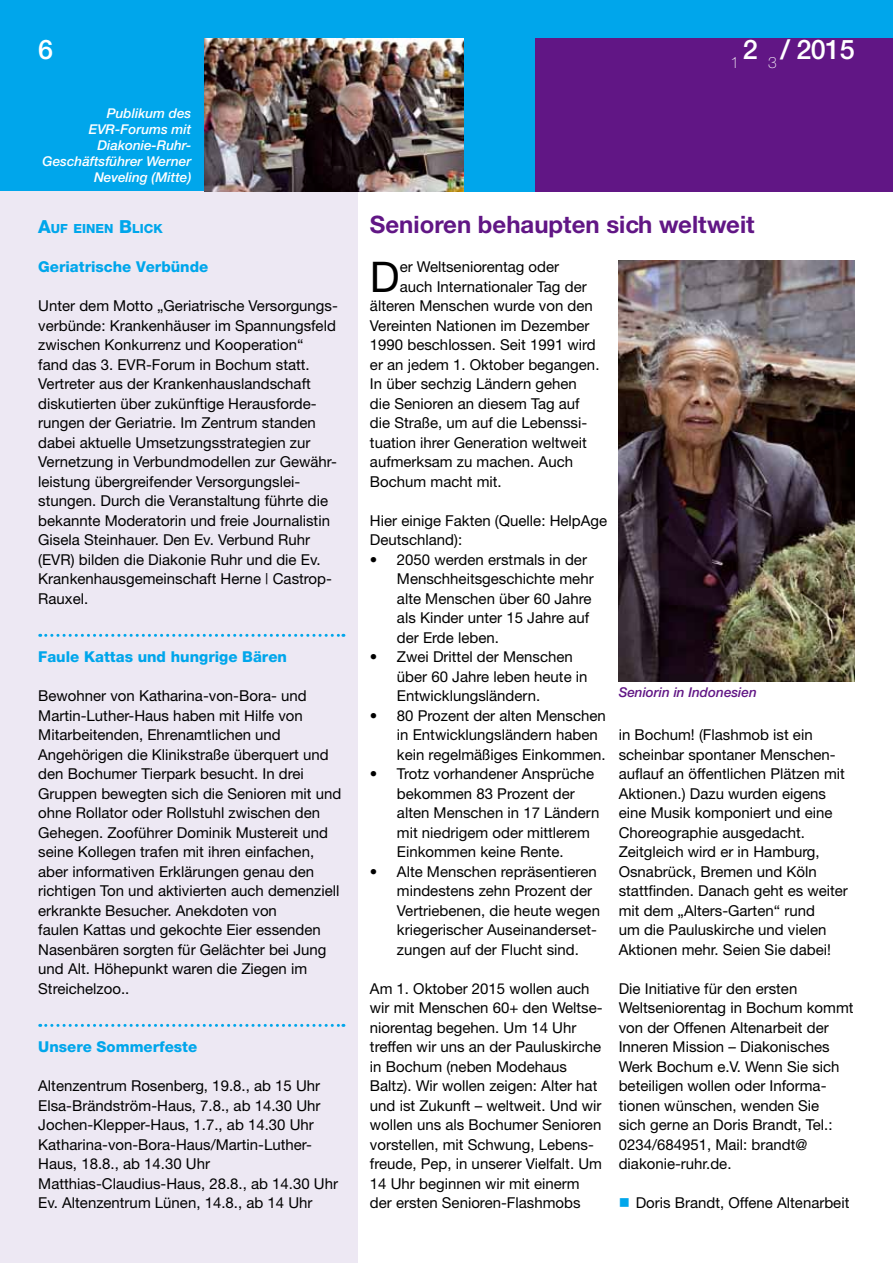
<style>
.page{position:relative;width:893px;height:1263px;background:#fff}
.page>*{position:absolute;margin:0;border:0;box-sizing:border-box;transform-origin:0 0}
.t1{font:42.3px "Helvetica Neue";color:#000}
.t2{font:500 27px "Helvetica Neue";color:#fff}
.t3{font:700 24px "Helvetica Neue CE";color:#611685}
.t4{font:15px/19.5px "Helvetica Neue";color:#000}
.t5{font:800 15px "Helvetica Neue";color:#00a6eb}
.t6{font:italic 500 13.5px/16.2px "Helvetica Neue";color:#fff;text-align:right}
.t7{font:italic 500 13.5px "Helvetica Neue";color:#611685}
.t8{font:800 12.6px "Helvetica Neue";color:#00a6eb}
.s1{font-size:18px}
</style>
<div class="page">
<div style="left:0;top:0;width:893px;height:191px;background:#00a6eb"></div>
<div style="left:0;top:191px;width:357px;height:1072px;background:#ede8f3"></div>
<div style="left:536px;top:38px;width:357px;height:153px;background:#611685"></div>
<img style="left:204px;top:38px;width:259px;height:153px">
<img style="left:619px;top:261px;width:236px;height:421px">
<svg style="left:40px;top:634px;width:304px;height:3px"></svg>
<svg style="left:40px;top:1024px;width:304px;height:3px"></svg>
<h2 class="t2" style="left:38px;top:34px;width:17px">6</h2>
<h2 class="t2" style="left:730px;top:34px;width:126px"><sub>1</sub> 2 <sub>3</sub> / 2015</h2>
<p class="t6" style="left:43px;top:105px;width:150px">Publikum des<br>EVR-Forums mit<br>Diakonie-Ruhr-<br>Geschäftsführer Werner<br>Neveling (Mitte)</p>
<p class="t8" style="left:38px;top:221px;width:126px"><span class="s1">A</span>UF EINEN <span class="s1">B</span>LICK</p>
<p class="t5" style="left:38px;top:258px;width:172px">Geriatrische Verbünde</p>
<p class="t4" style="left:38px;top:296px;width:301px">Unter dem Motto „Geriatrische Versorgungs&shy;verbünde: Krankenhäuser im Spannungsfeld zwischen Konkurrenz und Kooperation“<br>fand das 3. EVR-Forum in Bochum statt.<br>Vertreter aus der Krankenhauslandschaft diskutierten über zukünftige Herausforde&shy;rungen der Geriatrie. Im Zentrum standen dabei aktuelle Umsetzungsstrategien zur Vernetzung in Verbundmodellen zur Gewähr&shy;leistung übergreifender Versorgungslei&shy;stungen. Durch die Veranstaltung führte die bekannte Moderatorin und freie Journalistin Gisela Steinhauer. Den Ev. Verbund Ruhr (EVR) bilden die Diakonie Ruhr und die Ev.<br>Krankenhausgemeinschaft Herne | Castrop-Rauxel.</p>
<p class="t5" style="left:38px;top:648px;width:250px">Faule Kattas und hungrige Bären</p>
<p class="t4" style="left:38px;top:686px;width:305px">Bewohner von Katharina-von-Bora- und Martin-Luther-Haus haben mit Hilfe von Mitarbeitenden, Ehrenamtlichen und Angehörigen die Klinikstraße überquert und den Bochumer Tierpark besucht. In drei Gruppen bewegten sich die Senioren mit und ohne Rollator oder Rollstuhl zwischen den Gehegen. Zooführer Dominik Mustereit und seine Kollegen trafen mit ihren einfachen, aber informativen Erklärungen genau den richtigen Ton und aktivierten auch demenziell erkrankte Besucher. Anekdoten von<br>faulen Kattas und gekochte Eier essenden Nasenbären sorgten für Gelächter bei Jung und Alt. Höhepunkt waren die Ziegen im Streichelzoo..</p>
<p class="t5" style="left:38px;top:1038px;width:160px">Unsere Sommerfeste</p>
<p class="t4" style="left:38px;top:1076px;width:301px">Altenzentrum Rosenberg, 19.8., ab 15 Uhr Elsa-Brändström-Haus, 7.8., ab 14.30 Uhr Jochen-Klepper-Haus, 1.7., ab 14.30 Uhr Katharina-von-Bora-Haus/Martin-Luther-Haus, 18.8., ab 14.30 Uhr Matthias-Claudius-Haus, 28.8., ab 14.30 Uhr Ev. Altenzentrum Lünen, 14.8., ab 14 Uhr</p>
<h3 class="t3" style="left:370px;top:210px;width:386px">Senioren behaupten sich weltweit</h3>
<h1 class="t1" style="left:370px;top:251px;width:31px">D</h1>
<p class="t4" style="left:400px;top:257px;width:161px">er Weltseniorentag oder</p>
<p class="t4" style="left:400px;top:276px;width:188px">auch Internationaler Tag der</p>
<p class="t4" style="left:370px;top:296px;width:224px">älteren Menschen wurde von den</p>
<p class="t4" style="left:370px;top:315px;width:221px">Vereinten Nationen im Dezember</p>
<p class="t4" style="left:370px;top:335px;width:227px">1990 beschlossen. Seit 1991 wird</p>
<p class="t4" style="left:370px;top:354px;width:231px">er an jedem 1. Oktober begangen.</p>
<p class="t4" style="left:370px;top:374px;width:208px">In über sechzig Ländern gehen</p>
<p class="t4" style="left:370px;top:393px;width:211px">die Senioren an diesem Tag auf</p>
<p class="t4" style="left:370px;top:413px;width:219px">die Straße, um auf die Lebenssi-</p>
<p class="t4" style="left:370px;top:432px;width:218px">tuation ihrer Generation weltweit</p>
<p class="t4" style="left:370px;top:452px;width:205px">aufmerksam zu machen. Auch</p>
<p class="t4" style="left:370px;top:471px;width:133px">Bochum macht mit.</p>
<p class="t4" style="left:370px;top:510px;width:239px">Hier einige Fakten (Quelle: HelpAge<br>Deutschland):</p>
<p class="t4" style="left:397px;top:549px;width:198px;text-indent:-27px">• 2050 werden erstmals in der<br>Menschheitsgeschichte mehr alte Menschen über 60 Jahre als Kinder unter 15 Jahre auf der Erde leben.</p>
<p class="t4" style="left:397px;top:647px;width:192px;text-indent:-27px">• Zwei Drittel der Menschen über 60 Jahre leben heute in<br>Entwicklungsländern.</p>
<p class="t4" style="left:397px;top:705px;width:210px;text-indent:-27px">• 80 Prozent der alten Menschen in Entwicklungsländern haben kein regelmäßiges Einkommen.</p>
<p class="t4" style="left:397px;top:764px;width:204px;text-indent:-27px">• Trotz vorhandener Ansprüche bekommen 83 Prozent der alten Menschen in 17 Ländern mit niedrigem oder mittlerem<br>Einkommen keine Rente.</p>
<p class="t4" style="left:397px;top:861px;width:205px;text-indent:-27px">• Alte Menschen repräsentieren mindestens zehn Prozent der<br>Vertriebenen, die heute wegen kriegerischer Auseinanderset&shy;zungen auf der Flucht sind.</p>
<p class="t4" style="left:370px;top:978px;width:234px">Am 1. Oktober 2015 wollen auch wir mit Menschen 60+ den Weltse&shy;niorentag begehen. Um 14 Uhr treffen wir uns an der Pauluskirche in Bochum (neben Modehaus<br>Baltz). Wir wollen zeigen: Alter hat und ist Zukunft – weltweit. Und wir wollen uns als Bochumer Senioren vorstellen, mit Schwung, Lebens&shy;freude, Pep, in unserer Vielfalt. Um<br>14 Uhr beginnen wir mit einerm der ersten Senioren-Flashmobs</p>
<p class="t7" style="left:619px;top:684px;width:140px">Seniorin in Indonesien</p>
<p class="t4" style="left:619px;top:725px;width:231px">in Bochum! (Flashmob ist ein scheinbar spontaner Menschen&shy;auflauf an öffentlichen Plätzen mit<br>Aktionen.) Dazu wurden eigens eine Musik komponiert und eine<br>Choreographie ausgedacht.<br>Zeitgleich wird er in Hamburg,<br>Osnabrück, Bremen und Köln stattfinden. Danach geht es weiter mit dem „Alters-Garten“ rund<br>um die Pauluskirche und vielen<br>Aktionen mehr. Seien Sie dabei!</p>
<p class="t4" style="left:619px;top:978px;width:236px">Die Initiative für den ersten<br>Weltseniorentag in Bochum kommt von der Offenen Altenarbeit der<br>Inneren Mission – Diakonisches<br>Werk Bochum e.V. Wenn Sie sich beteiligen wollen oder Informa&shy;tionen wünschen, wenden Sie<br>sich gerne an Doris Brandt, Tel.:<br>0234/684951, Mail: brandt@ diakonie-ruhr.de.</p>
<p class="t4" style="left:636px;top:1193px;width:215px">Doris Brandt, Offene Altenarbeit</p>
</div>
